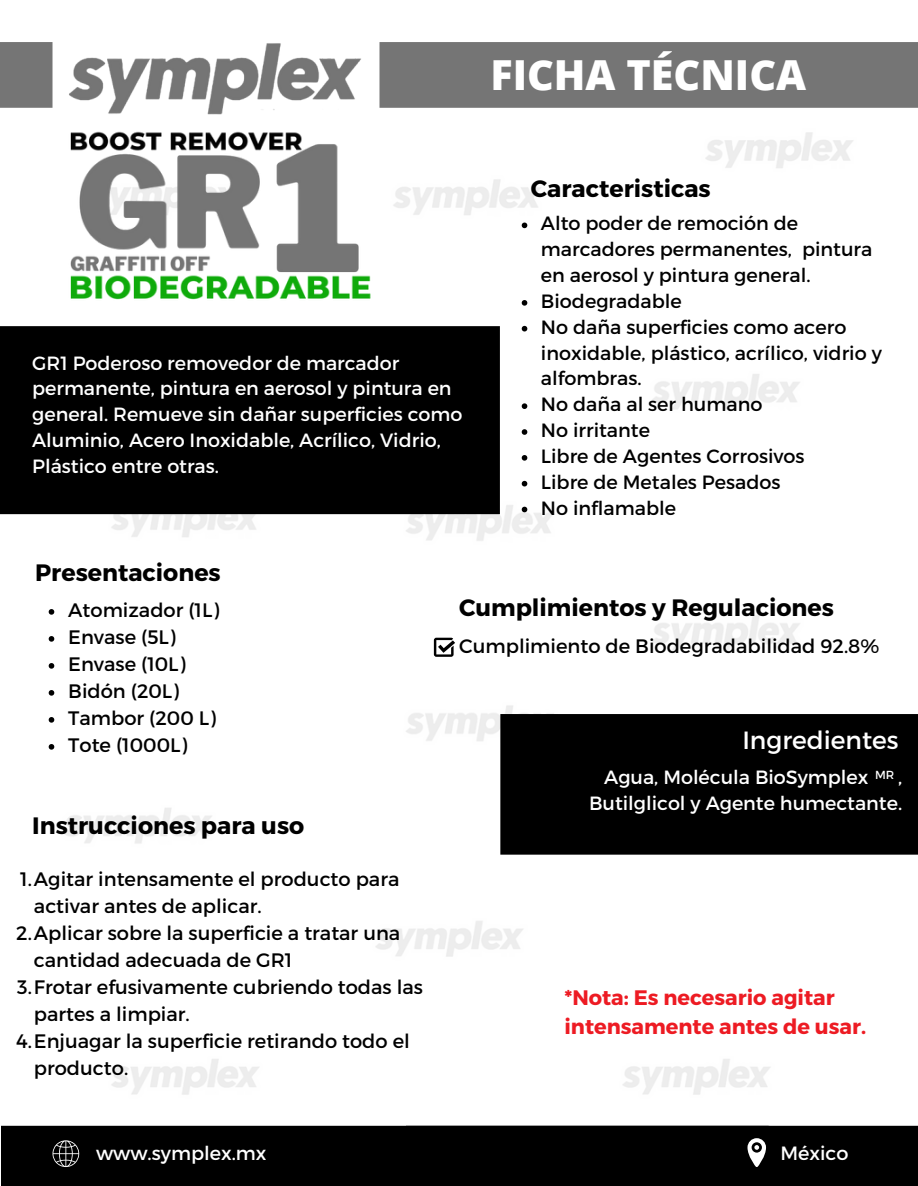
<style>
.page{position:relative;width:918px;height:1186px;background:#fff}
.page>*{position:absolute;margin:0;border:0;box-sizing:border-box;transform-origin:0 0}
.t1{font:800 41.4px "Open Sans";color:#fff}
.t2{font:24.9px "Montserrat";color:#fff}
.t3{font:700 23.7px "Montserrat";color:#000}
.t4{font:700 21px/29.2px "Montserrat";color:#ed1b23}
.t5{font:19.5px/27px "Montserrat";color:#000}
.t6{font:19.2px/25.8px "Montserrat";color:#000}
.t7{font:19.2px/25.8px "Montserrat";color:#fff;text-align:right}
.t8{font:11.7px "Montserrat";color:#fff}
</style>
<div class="page">
<img style="left:0;top:132px;width:918px;height:994px">
<img style="left:69px;top:43px;width:292px;height:72px">
<div style="left:379px;top:42px;width:539px;height:66px;background:#757575"></div>
<div style="left:0;top:42px;width:53px;height:66px;background:#757575"></div>
<div style="left:1px;top:1126px;width:405px;height:59px;background:#000"></div>
<div style="left:406px;top:1126px;width:512px;height:59px;background:#000"></div>
<div style="left:500px;top:714px;width:418px;height:140px;background:#000"></div>
<svg style="left:53px;top:1140px;width:26px;height:27px"></svg>
<svg style="left:748px;top:1138px;width:18px;height:29px"></svg>
<div style="left:0;top:326px;width:500px;height:188px;background:#000"></div>
<svg style="left:434px;top:638px;width:21px;height:19px"></svg>
<img style="left:63px;top:131px;width:313px;height:174px">
<svg style="left:522px;top:223px;width:5px;height:5px"></svg>
<svg style="left:522px;top:300px;width:5px;height:6px"></svg>
<svg style="left:522px;top:326px;width:5px;height:5px"></svg>
<svg style="left:522px;top:403px;width:5px;height:6px"></svg>
<svg style="left:522px;top:429px;width:5px;height:6px"></svg>
<svg style="left:522px;top:455px;width:5px;height:6px"></svg>
<svg style="left:522px;top:481px;width:5px;height:5px"></svg>
<svg style="left:522px;top:507px;width:5px;height:5px"></svg>
<svg style="left:49px;top:609px;width:5px;height:6px"></svg>
<svg style="left:49px;top:636px;width:5px;height:6px"></svg>
<svg style="left:49px;top:663px;width:5px;height:6px"></svg>
<svg style="left:49px;top:690px;width:5px;height:6px"></svg>
<svg style="left:49px;top:717px;width:5px;height:6px"></svg>
<svg style="left:49px;top:744px;width:5px;height:6px"></svg>
<p class="t1" style="left:490px;top:46px;width:317px">FICHA TÉCNICA</p>
<p class="t7" style="left:32px;top:349px;width:432px;text-align:left">GR1 Poderoso removedor de marcador permanente, pintura en aerosol y pintura en general. Remueve sin dañar superficies como Aluminio, Acero Inoxidable, Acrílico, Vidrio, Plástico entre otras.</p>
<p class="t3" style="left:35px;top:557px;width:187px">Presentaciones</p>
<p class="t3" style="left:531px;top:173px;width:181px">Caracteristicas</p>
<p class="t6" style="left:541px;top:210px;width:333px">Alto poder de remoción de marcadores permanentes, pintura en aerosol y pintura general.</p>
<p class="t6" style="left:541px;top:287px;width:142px">Biodegradable</p>
<p class="t6" style="left:541px;top:313px;width:342px">No daña superficies como acero inoxidable, plástico, acrílico, vidrio y alfombras.</p>
<p class="t6" style="left:541px;top:390px;width:223px">No daña al ser humano</p>
<p class="t6" style="left:541px;top:416px;width:111px">No irritante</p>
<p class="t6" style="left:541px;top:442px;width:265px">Libre de Agentes Corrosivos</p>
<p class="t6" style="left:541px;top:468px;width:241px">Libre de Metales Pesados</p>
<p class="t6" style="left:541px;top:494px;width:137px">No inflamable</p>
<p class="t5" style="left:68px;top:595px;width:153px">Atomizador (1L)</p>
<p class="t5" style="left:68px;top:622px;width:109px">Envase (5L)</p>
<p class="t5" style="left:68px;top:649px;width:119px">Envase (10L)</p>
<p class="t5" style="left:68px;top:676px;width:112px">Bidón (20L)</p>
<p class="t5" style="left:68px;top:703px;width:149px">Tambor (200 L)</p>
<p class="t5" style="left:68px;top:730px;width:120px">Tote (1000L)</p>
<p class="t3" style="left:32px;top:810px;width:274px">Instrucciones para uso</p>
<p class="t5" style="left:34px;top:864px;width:367px;text-indent:-14px">1.Agitar intensamente el producto para activar antes de aplicar.</p>
<p class="t5" style="left:34px;top:918px;width:368px;text-indent:-18px">2.Aplicar sobre la superficie a tratar una cantidad adecuada de GR1</p>
<p class="t5" style="left:34px;top:972px;width:391px;text-indent:-17px">3.Frotar efusivamente cubriendo todas las partes a limpiar.</p>
<p class="t5" style="left:34px;top:1026px;width:377px;text-indent:-18px">4.Enjuagar la superficie retirando todo el producto.</p>
<p class="t7" style="left:96px;top:1139px;width:172px">www.symplex.mx</p>
<p class="t3" style="left:459px;top:592px;width:376px">Cumplimientos y Regulaciones</p>
<p class="t5" style="left:459px;top:632px;width:422px">Cumplimiento de Biodegradabilidad 92.8%</p>
<p class="t2" style="left:742px;top:724px;width:158px">Ingredientes</p>
<p class="t7" style="left:604px;top:763px;width:266px">Agua, Molécula BioSymplex</p>
<p class="t8" style="left:875px;top:767px;width:21px">MR</p>
<p class="t7" style="left:589px;top:763px;width:315px">,<br>Butilglicol y Agente humectante.</p>
<p class="t4" style="left:564px;top:981px;width:303px">*Nota: Es necesario agitar intensamente antes de usar.</p>
<p class="t7" style="left:780px;top:1139px;width:70px">México</p>
</div>
